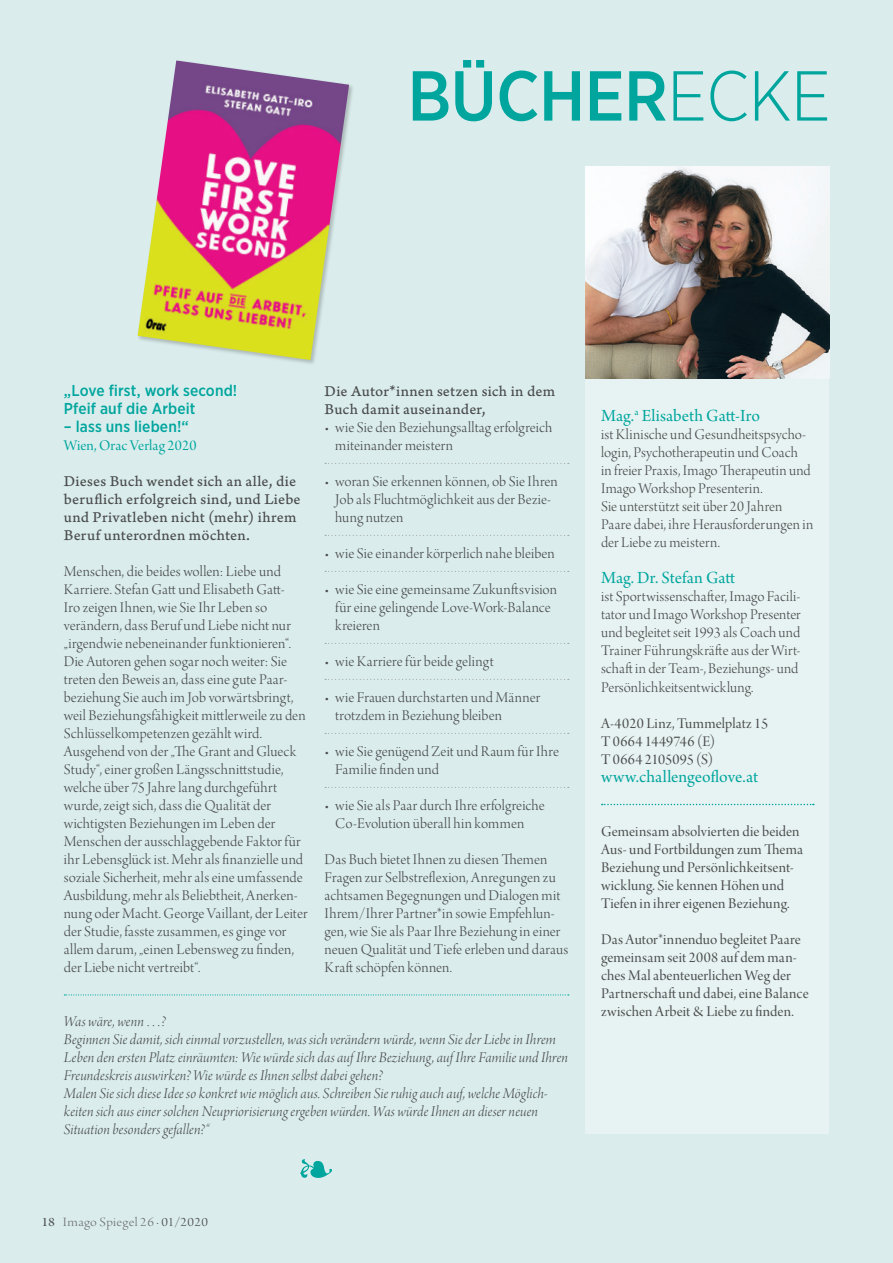
<style>
.page{position:relative;width:893px;height:1263px;background:#daedec}
.page>*{position:absolute;margin:0;border:0;box-sizing:border-box;transform-origin:0 0}
.t1{font:500 70.5px "Gotham Narrow";letter-spacing:-.01em;color:#00a59e}
.t2{font:18px "Arno Pro Subhead";letter-spacing:.005em;color:#00a59e}
.t3{font:15.75px/18px "Arno Pro Light Display";letter-spacing:.005em;color:#4b4c4d}
.t4{font:15.75px/18px "Arno Pro Light Italic Display";letter-spacing:.01em;color:#4b4c4d}
.t5{font:15.75px/18px "Arno Pro Display";letter-spacing:.005em;color:#4b4c4d}
.t6{font:15.75px/18px "Arno Pro Caption";letter-spacing:.01em;color:#4b4c4d}
.t7{font:500 15.75px/18px "Gotham Narrow";letter-spacing:.005em;color:#00a59e}
.t8{font:15.75px "Arno Pro Display";letter-spacing:.005em;color:#00a59e}
.t9{font:13.5px "Arno Pro Light Display";letter-spacing:.025em;color:#717275;scale:1.1 1}
.s1{font-weight:300}
.s2{font-family:"Arno Pro Subhead";color:#4b4c4d}
.s3{color:#4b4c4d}
</style>
<div class="page">
<img style="left:138px;top:60px;width:211px;height:300px">
<div style="left:585px;top:369px;width:244px;height:765px;background:#e7f3f2"></div>
<svg style="left:602px;top:804px;width:212px;height:1px"></svg>
<img style="left:585px;top:166px;width:244px;height:212px">
<svg style="left:300px;top:1159px;width:32px;height:19px"></svg>
<svg style="left:325px;top:463px;width:244px;height:1px"></svg>
<svg style="left:325px;top:535px;width:244px;height:1px"></svg>
<svg style="left:325px;top:571px;width:244px;height:1px"></svg>
<svg style="left:325px;top:643px;width:244px;height:1px"></svg>
<svg style="left:325px;top:679px;width:244px;height:1px"></svg>
<svg style="left:325px;top:733px;width:244px;height:1px"></svg>
<svg style="left:325px;top:787px;width:244px;height:1px"></svg>
<svg style="left:64px;top:994px;width:505px;height:1px"></svg>
<h1 class="t1" style="left:407px;top:51px;width:425px">BÜCHER<span class="s1">ECKE</span></h1>
<p class="t7" style="left:64px;top:381px;width:175px">„Love first, work second!<br>Pfeif auf die Arbeit</p>
<p class="t7" style="left:64px;top:417px;width:127px">– lass uns lieben!“</p>
<p class="t8" style="left:64px;top:437px;width:134px">Wien, Orac Verlag 2020</p>
<p class="t6" style="left:64px;top:473px;width:238px">Dieses Buch wendet sich an alle, die beruflich erfolgreich sind, und Liebe und Privatleben nicht (mehr) ihrem Beruf unterordnen möchten.</p>
<p class="t3" style="left:64px;top:563px;width:245px">Menschen, die beides wollen: Liebe und Karriere. Stefan Gatt und Elisabeth Gatt-<br>Iro zeigen Ihnen, wie Sie Ihr Leben so verändern, dass Beruf und Liebe nicht nur „irgendwie nebeneinander funktionieren“.<br>Die Autoren gehen sogar noch weiter: Sie treten den Beweis an, dass eine gute Paar&shy;beziehung Sie auch im Job vorwärtsbringt, weil Beziehungsfähigkeit mittlerweile zu den Schlüsselkompetenzen gezählt wird.<br>Ausgehend von der „The Grant and Glueck Study“, einer großen Längsschnittstudie, welche über 75 Jahre lang durchgeführt wurde, zeigt sich, dass die Qualität der wichtigsten Beziehungen im Leben der Menschen der ausschlaggebende Faktor für ihr Lebensglück ist. Mehr als finanzielle und soziale Sicherheit, mehr als eine umfassende Ausbildung, mehr als Beliebtheit, Anerken&shy;nung oder Macht. George Vaillant, der Leiter der Studie, fasste zusammen, es ginge vor allem darum, „einen Lebensweg zu finden, der Liebe nicht vertreibt“.</p>
<p class="t6" style="left:325px;top:383px;width:232px">Die Autor*innen setzen sich in dem<br>Buch damit auseinander,</p>
<p class="t3" style="left:335px;top:419px;width:219px;text-indent:-11px">• wie Sie den Beziehungsalltag erfolgreich miteinander meistern</p>
<p class="t3" style="left:335px;top:473px;width:224px;text-indent:-11px">• woran Sie erkennen können, ob Sie Ihren<br>Job als Fluchtmöglichkeit aus der Bezie&shy;hung nutzen</p>
<p class="t3" style="left:325px;top:545px;width:232px">• wie Sie einander körperlich nahe bleiben</p>
<p class="t3" style="left:335px;top:581px;width:223px;text-indent:-11px">• wie Sie eine gemeinsame Zukunftsvision für eine gelingende Love-Work-Balance kreieren</p>
<p class="t3" style="left:325px;top:653px;width:171px">• wie Karriere für beide gelingt</p>
<p class="t3" style="left:335px;top:689px;width:207px;text-indent:-11px">• wie Frauen durchstarten und Männer trotzdem in Beziehung bleiben</p>
<p class="t3" style="left:335px;top:743px;width:225px;text-indent:-11px">• wie Sie genügend Zeit und Raum für Ihre<br>Familie finden und</p>
<p class="t3" style="left:335px;top:797px;width:211px;text-indent:-11px">• wie Sie als Paar durch Ihre erfolgreiche<br>Co-Evolution überall hin kommen</p>
<p class="t3" style="left:325px;top:851px;width:245px">Das Buch bietet Ihnen zu diesen Themen Fragen zur Selbstreflexion, Anregungen zu achtsamen Begegnungen und Dialogen mit Ihrem/Ihrer Partner*in sowie Empfehlun&shy;gen, wie Sie als Paar Ihre Beziehung in einer neuen Qualität und Tiefe erleben und daraus Kraft schöpfen können.</p>
<p class="t4" style="left:64px;top:1013px;width:506px">Was wäre, wenn …?<br>Beginnen Sie damit, sich einmal vorzustellen, was sich verändern würde, wenn Sie der Liebe in Ihrem Leben den ersten Platz einräumten: Wie würde sich das auf Ihre Beziehung, auf Ihre Familie und Ihren Freundeskreis auswirken? Wie würde es Ihnen selbst dabei gehen?<br>Malen Sie sich diese Idee so konkret wie möglich aus. Schreiben Sie ruhig auch auf, welche Möglich&shy;keiten sich aus einer solchen Neupriorisierung ergeben würden. Was würde Ihnen an dieser neuen Situation besonders gefallen?“</p>
<p class="t9" style="left:41px;top:1214px;width:153px"><span class="s2">18</span> Imago Spiegel 26 <span class="s3">· 01/2020</span></p>
<p class="t2" style="left:601px;top:406px;width:161px">Mag.<sup>a</sup> Elisabeth Gatt-Iro</p>
<p class="t3" style="left:601px;top:427px;width:214px">ist Klinische und Gesundheitspsycho&shy;login, Psychotherapeutin und Coach<br>in freier Praxis, Imago Therapeutin und Imago Workshop Presenterin.<br>Sie unterstützt seit über 20 Jahren Paare dabei, ihre Herausforderungen in der Liebe zu meistern.</p>
<p class="t2" style="left:601px;top:568px;width:136px">Mag. Dr. Stefan Gatt</p>
<p class="t3" style="left:601px;top:589px;width:201px">ist Sportwissenschafter, Imago Facili&shy;tator und Imago Workshop Presenter und begleitet seit 1993 als Coach und Trainer Führungskräfte aus der Wirt&shy;schaft in der Team-, Beziehungs- und Persönlichkeitsentwicklung.</p>
<p class="t5" style="left:601px;top:715px;width:169px">A-4020 Linz, Tummelplatz 15<br>T 0664 1449746 (E)<br>T 0664 2105095 (S)</p>
<p class="t2" style="left:601px;top:766px;width:159px">www.challengeoflove.at</p>
<p class="t5" style="left:601px;top:823px;width:204px">Gemeinsam absolvierten die beiden Aus- und Fortbildungen zum Thema Beziehung und Persönlichkeitsent&shy;wicklung. Sie kennen Höhen und Tiefen in ihrer eigenen Beziehung.</p>
<p class="t5" style="left:601px;top:931px;width:209px">Das Autor*innenduo begleitet Paare gemeinsam seit 2008 auf dem man&shy;ches Mal abenteuerlichen Weg der Partnerschaft und dabei, eine Balance zwischen Arbeit &amp; Liebe zu finden.</p>
</div>
